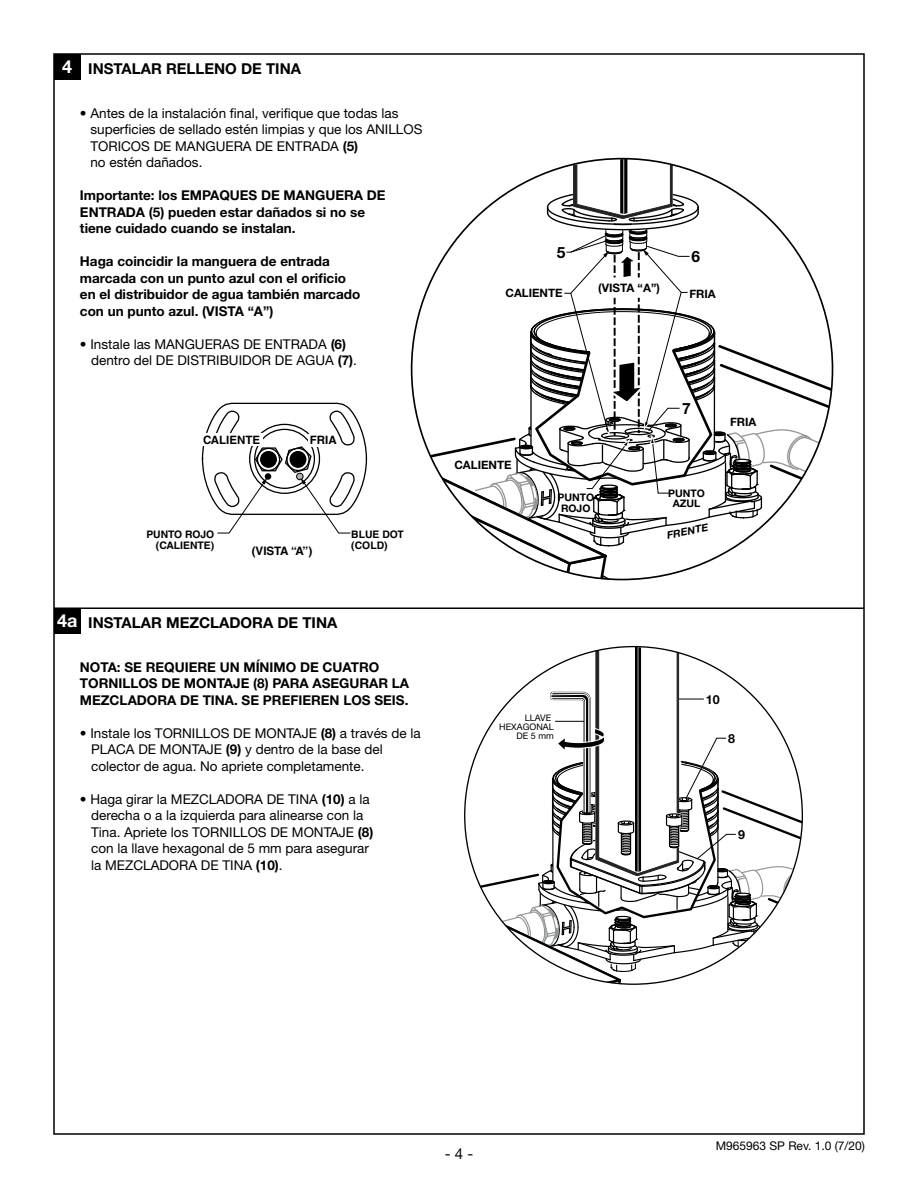
<style>
.page{position:relative;width:918px;height:1188px;background:#fff}
.page>*{position:absolute;margin:0;border:0;box-sizing:border-box;transform-origin:0 0}
.t1{font:700 18px "Helvetica Neue LT Std";color:#fff}
.t2{font:700 15.6px "Helvetica Neue LT Std";color:#000}
.t3{font:700 15px "Helvetica Neue LT Std";color:#000}
.t4{font:15px "Helvetica Neue LT Std";color:#000}
.t5{font:13.5px/16.5px "Helvetica Neue LT Std";color:#000}
.t6{font:700 13.5px/16.5px "Helvetica Neue LT Std";color:#000}
.t7{font:700 12.45px "Helvetica Neue LT Std";color:#000}
.t8{font:12px "Helvetica Neue LT Std";color:#000}
.t9{font:700 11.7px "Helvetica LT Std";letter-spacing:-.01em;color:#000}
.t10{font:700 11.7px "Helvetica Neue LT Std";color:#000}
.t11{font:700 11.55px "Helvetica Neue LT Std";color:#000}
.t12{font:700 11.55px "Helvetica LT Std";color:#000}
.t13{font:700 10.35px/10.4px "Helvetica LT Std";color:#000}
.t14{font:700 10.35px/10.4px "Helvetica Neue LT Std";color:#000;text-align:center}
.t15{font:italic 700 10.2px "Helvetica Neue LT Std";color:#000;scale:1.04 1}
.t16{font:9px/9px "Helvetica Neue LT Std";color:#000;text-align:right}
.s1{font-weight:700}
</style>
<div class="page">
<div style="left:54px;top:54px;width:26px;height:26px;background:#000"></div>
<div style="left:54px;top:608px;width:26px;height:26px;background:#000"></div>
<hr style="left:54px;top:608px;width:810px;height:1px;background:#000">
<svg style="left:201px;top:402px;width:167px;height:132px"></svg>
<div style="left:249px;top:424px;width:71px;height:70px;border:1px solid #010101;border-radius:50%"></div>
<div style="left:254px;top:429px;width:61px;height:60px;border:1px solid #010101;border-radius:50%"></div>
<div style="left:309px;top:434px;width:29px;height:13px;background:#fff"></div>
<div style="left:201px;top:433px;width:62px;height:13px;background:#fff"></div>
<svg style="left:412px;top:158px;width:421px;height:422px"></svg>
<svg style="left:465px;top:645px;width:338px;height:340px"></svg>
<h1 class="t1" style="left:62px;top:55px;width:12px">4</h1>
<p class="t3" style="left:88px;top:59px;width:214px">INSTALAR RELLENO DE TINA</p>
<p class="t5" style="left:90px;top:104px;width:334px;text-indent:-11px">• Antes de la instalación final, verifique que todas las superficies de sellado estén limpias y que los ANILLOS TORICOS DE MANGUERA DE ENTRADA <span class="s1">(5)<br></span>no estén dañados.</p>
<p class="t6" style="left:80px;top:187px;width:307px">Importante: los EMPAQUES DE MANGUERA DE<br>ENTRADA (5) pueden estar dañados si no se tiene cuidado cuando se instalan.</p>
<p class="t6" style="left:80px;top:253px;width:282px">Haga coincidir la manguera de entrada marcada con un punto azul con el orificio en el distribuidor de agua también marcado con un punto azul. (VISTA “A”)</p>
<p class="t5" style="left:91px;top:335px;width:267px;text-indent:-11px">• Instale las MANGUERAS DE ENTRADA <span class="s1">(6) </span>dentro del DE DISTRIBUIDOR DE AGUA <span class="s1">(7)</span>.</p>
<p class="t12" style="left:203px;top:433px;width:59px">CALIENTE</p>
<p class="t12" style="left:310px;top:433px;width:28px">FRIA</p>
<p class="t13" style="left:146px;top:529px;width:69px;text-align:right">PUNTO ROJO (CALIENTE)</p>
<p class="t9" style="left:252px;top:543px;width:62px">(VISTA “A”)</p>
<p class="t13" style="left:351px;top:529px;width:54px">BLUE DOT (COLD)</p>
<h1 class="t1" style="left:57px;top:610px;width:22px">4a</h1>
<p class="t3" style="left:88px;top:613px;width:251px">INSTALAR MEZCLADORA DE TINA</p>
<p class="t6" style="left:80px;top:658px;width:331px">NOTA: SE REQUIERE UN MÍNIMO DE CUATRO<br>TORNILLOS DE MONTAJE (8) PARA ASEGURAR LA<br>MEZCLADORA DE TINA. SE PREFIEREN LOS SEIS.</p>
<p class="t5" style="left:91px;top:725px;width:331px;text-indent:-11px">• Instale los TORNILLOS DE MONTAJE <span class="s1">(8)</span> a través de la<br>PLACA DE MONTAJE <span class="s1">(9)</span> y dentro de la base del colector de agua. No apriete completamente.</p>
<p class="t5" style="left:91px;top:791px;width:284px;text-indent:-11px">• Haga girar la MEZCLADORA DE TINA <span class="s1">(10)</span> a la derecha o a la izquierda para alinearse con la Tina. Apriete los TORNILLOS DE MONTAJE <span class="s1">(8) </span>con la llave hexagonal de 5 mm para asegurar la MEZCLADORA DE TINA <span class="s1">(10)</span>.</p>
<p class="t2" style="left:557px;top:243px;width:10px">5</p>
<p class="t2" style="left:691px;top:247px;width:10px">6</p>
<p class="t11" style="left:505px;top:286px;width:59px">CALIENTE</p>
<p class="t10" style="left:598px;top:280px;width:63px">(VISTA “A”)</p>
<p class="t11" style="left:689px;top:287px;width:28px">FRIA</p>
<p class="t11" style="left:454px;top:458px;width:59px">CALIENTE</p>
<p class="t14" style="left:557px;top:492px;width:38px">PUNTO<br>ROJO</p>
<p class="t2" style="left:682px;top:399px;width:10px">7</p>
<p class="t11" style="left:730px;top:415px;width:28px">FRIA</p>
<p class="t14" style="left:668px;top:488px;width:38px">PUNTO<br>AZUL</p>
<p class="t15" style="left:665px;top:529px;width:42px;rotate:-11deg">FRENTE</p>
<p class="t16" style="left:499px;top:713px;width:56px">LLAVE<br>HEXAGONAL<br>DE 5 mm</p>
<p class="t7" style="left:706px;top:692px;width:15px">10</p>
<p class="t7" style="left:728px;top:731px;width:8px">8</p>
<p class="t7" style="left:738px;top:827px;width:8px">9</p>
<p class="t4" style="left:445px;top:1145px;width:30px">- 4 -</p>
<p class="t8" style="left:716px;top:1139px;width:151px">M965963 SP Rev. 1.0 (7/20)</p>
</div>
